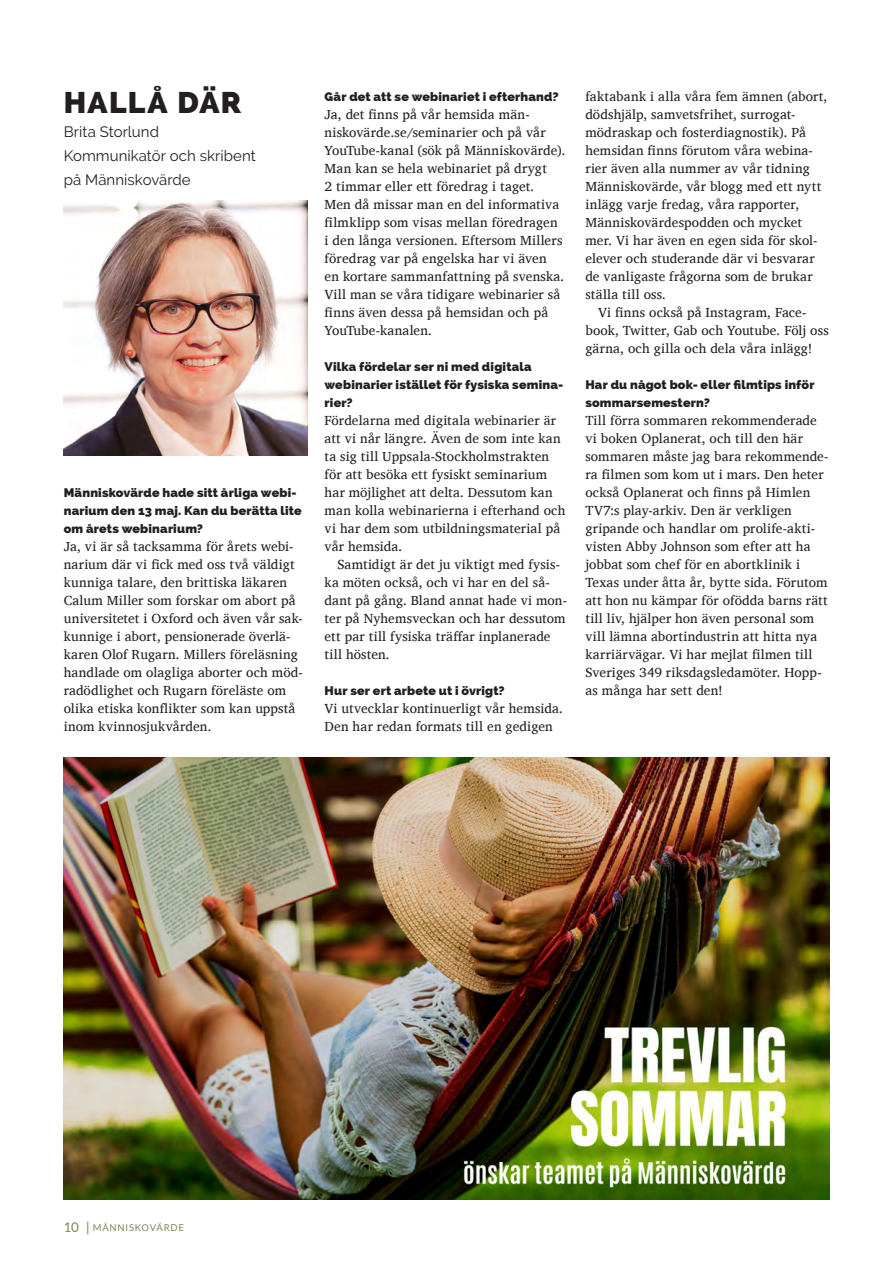
<style>
.page{position:relative;width:893px;height:1263px;background:#fff}
.page>*{position:absolute;margin:0;border:0;box-sizing:border-box;transform-origin:0 0}
._03_Ingress{font:800 30px "Raleway";letter-spacing:.045em;color:#231f20}
._03_Ingress-2{font:15px/24px "Raleway";letter-spacing:.005em;color:#231f20}
._02_Bröd_-_ej_indrag{font:13.5px/18px "Charis SIL";letter-spacing:.01em;color:#231f20}
._01_Bröd{font:13.5px/18px "Charis SIL";letter-spacing:.01em;color:#231f20}
._02_Bröd_-_ej_indrag-2{font:800 12.45px/18px "Raleway";letter-spacing:.015em;color:#231f20}
.t1{font:9.45px "Lato";letter-spacing:.08em;color:#788959}
.s1{font-size:13.5px}
</style>
<div class="page">
<img style="left:64px;top:201px;width:244px;height:254px">
<img style="left:64px;top:757px;width:765px;height:442px">
<p class="_03_Ingress" style="left:64px;top:85px;width:179px">HALLÅ DÄR</p>
<p class="_03_Ingress-2" style="left:64px;top:120px;width:193px">Brita Storlund<br>Kommunikatör och skribent på Människovärde</p>
<p class="_02_Bröd_-_ej_indrag-2" style="left:64px;top:484px;width:239px">Människovärde hade sitt årliga webi&shy;narium den 13 maj. Kan du berätta lite om årets webinarium?</p>
<p class="_02_Bröd_-_ej_indrag" style="left:64px;top:538px;width:241px">Ja, vi är så tacksamma för årets webi&shy;narium där vi fick med oss två väldigt kunniga talare, den brittiska läkaren Calum Miller som forskar om abort på universitetet i Oxford och även vår sak&shy;kunnige i abort, pensionerade överlä&shy;karen Olof Rugarn. Millers föreläsning handlade om olagliga aborter och möd&shy;radödlighet och Rugarn föreläste om olika etiska konflikter som kan uppstå inom kvinnosjukvården.</p>
<p class="_02_Bröd_-_ej_indrag-2" style="left:325px;top:88px;width:236px">Går det att se webinariet i efterhand?</p>
<p class="_02_Bröd_-_ej_indrag" style="left:325px;top:106px;width:242px">Ja, det finns på vår hemsida män&shy;niskovärde.se/seminarier och på vår YouTube-kanal (sök på Människovärde).<br>Man kan se hela webinariet på drygt<br>2 timmar eller ett föredrag i taget.<br>Men då missar man en del informativa filmklipp som visas mellan föredragen<br>i den långa versionen. Eftersom Millers föredrag var på engelska har vi även<br>en kortare sammanfattning på svenska.<br>Vill man se våra tidigare webinarier så finns även dessa på hemsidan och på YouTube-kanalen.</p>
<p class="_02_Bröd_-_ej_indrag-2" style="left:325px;top:358px;width:240px">Vilka fördelar ser ni med digitala webinarier istället för fysiska semina&shy;rier?</p>
<p class="_02_Bröd_-_ej_indrag" style="left:325px;top:412px;width:242px">Fördelarna med digitala webinarier är att vi når längre. Även de som inte kan ta sig till Uppsala-Stockholmstrakten för att besöka ett fysiskt seminarium har möjlighet att delta. Dessutom kan man kolla webinarierna i efterhand och vi har dem som utbildningsmaterial på vår hemsida.</p>
<p class="_01_Bröd" style="left:325px;top:556px;width:244px;text-indent:13px">Samtidigt är det ju viktigt med fysis&shy;ka möten också, och vi har en del så&shy;dant på gång. Bland annat hade vi mon&shy;ter på Nyhemsveckan och har dessutom ett par till fysiska träffar inplanerade till hösten.</p>
<p class="_02_Bröd_-_ej_indrag-2" style="left:325px;top:682px;width:182px">Hur ser ert arbete ut i övrigt?</p>
<p class="_02_Bröd_-_ej_indrag" style="left:325px;top:700px;width:240px">Vi utvecklar kontinuerligt vår hemsida.<br>Den har redan formats till en gedigen</p>
<p class="_02_Bröd_-_ej_indrag" style="left:585px;top:88px;width:243px">faktabank i alla våra fem ämnen (abort, dödshjälp, samvetsfrihet, surrogat&shy;mödraskap och fosterdiagnostik). På hemsidan finns förutom våra webina&shy;rier även alla nummer av vår tidning Människovärde, vår blogg med ett nytt inlägg varje fredag, våra rapporter, Människovärdespodden och mycket mer. Vi har även en egen sida för skol&shy;elever och studerande där vi besvarar de vanligaste frågorna som de brukar ställa till oss.</p>
<p class="_01_Bröd" style="left:585px;top:303px;width:245px;text-indent:13px">Vi finns också på Instagram, Face&shy;book, Twitter, Gab och Youtube. Följ oss gärna, och gilla och dela våra inlägg!</p>
<p class="_02_Bröd_-_ej_indrag-2" style="left:585px;top:376px;width:231px">Har du något bok- eller filmtips inför sommarsemestern?</p>
<p class="_02_Bröd_-_ej_indrag" style="left:585px;top:412px;width:245px">Till förra sommaren rekommenderade vi boken Oplanerat, och till den här sommaren måste jag bara rekommende&shy;ra filmen som kom ut i mars. Den heter också Oplanerat och finns på Himlen TV7:s play-arkiv. Den är verkligen gripande och handlar om prolife-akti&shy;visten Abby Johnson som efter att ha jobbat som chef för en abortklinik i Texas under åtta år, bytte sida. Förutom att hon nu kämpar för ofödda barns rätt till liv, hjälper hon även personal som vill lämna abortindustrin att hitta nya karriärvägar. Vi har mejlat filmen till Sveriges 349 riksdagsledamöter. Hopp&shy;as många har sett den!</p>
<p class="t1" style="left:64px;top:1220px;width:122px"><span class="s1">10</span> <span class="s1">|</span> MÄNNISKOVÄRDE</p>
</div>
